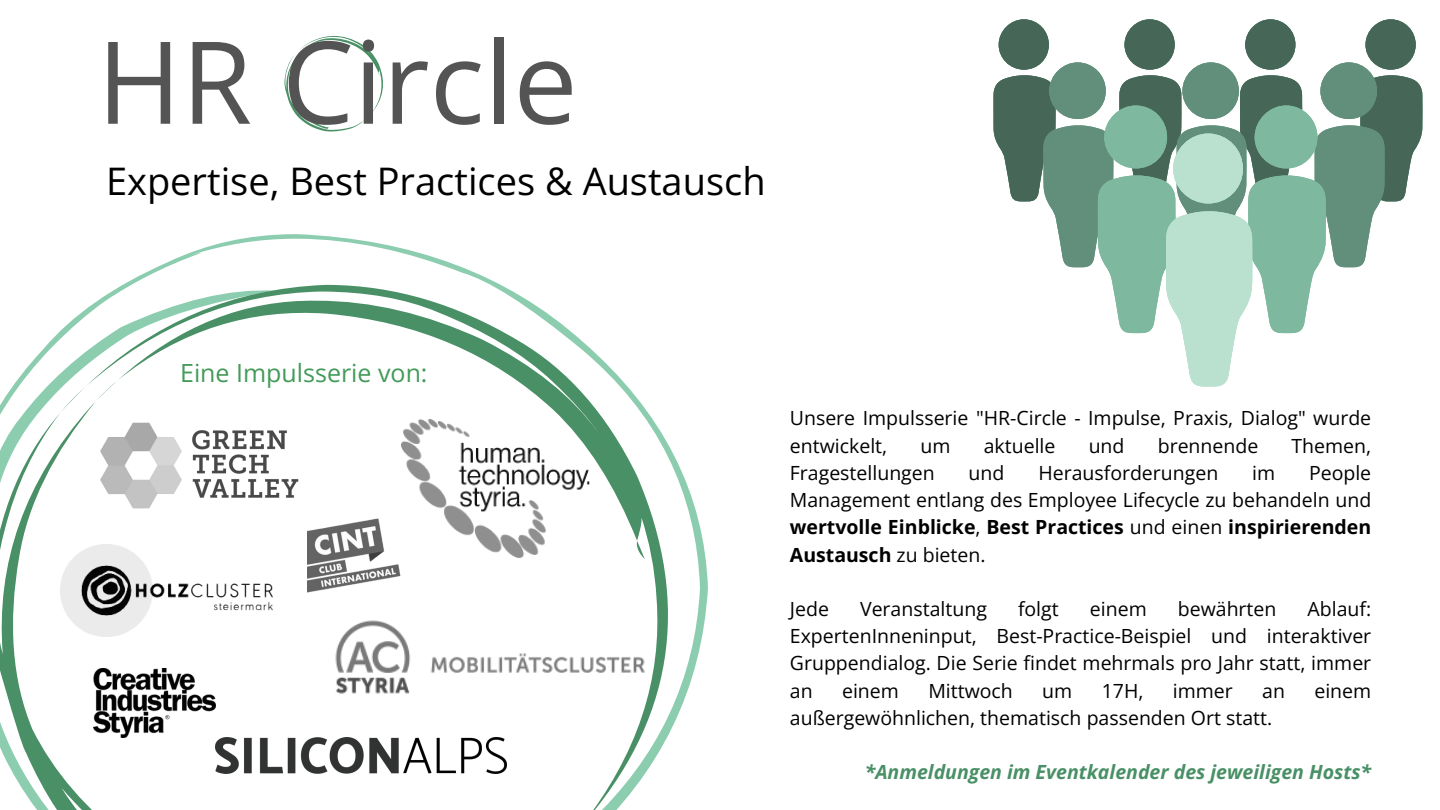
<style>
.page{position:relative;width:1440px;height:810px;background:#fff}
.page>*{position:absolute;margin:0;border:0;box-sizing:border-box;transform-origin:0 0}
.t1{font:114.5px "Open Sans";color:#545454}
.t2{font:38px "Open Sans";color:#000}
.t3{font:25px "Open Sans";color:#439a59}
.t4{font:19.5px/27.2px "Open Sans";color:#000;text-align:justify}
.t5{font:italic 700 19.5px "Open Sans";color:#499066}
.s1{font-weight:700}
</style>
<div class="page">
<svg style="left:123px;top:234px;width:585px;height:443px"></svg>
<svg style="left:0;top:285px;width:692px;height:525px"></svg>
<img style="left:327px;top:603px;width:326px;height:109px">
<img style="left:401px;top:420px;width:189px;height:137px">
<img style="left:215px;top:738px;width:292px;height:35px">
<img style="left:93px;top:387px;width:224px;height:157px">
<svg style="left:994px;top:19px;width:429px;height:367px"></svg>
<div style="left:1173px;top:133px;width:70px;height:71px;background:#bae1cf;border-radius:50%"></div>
<img style="left:93px;top:668px;width:122px;height:70px">
<img style="left:307px;top:519px;width:93px;height:75px">
<svg style="left:284px;top:36px;width:99px;height:96px"></svg>
<img style="left:61px;top:544px;width:211px;height:92px">
<p class="t1" style="left:97px;top:1px;width:482px">HR Circle</p>
<p class="t2" style="left:106px;top:154px;width:661px">Expertise, Best Practices &amp; Austausch</p>
<p class="t3" style="left:180px;top:355px;width:249px">Eine Impulsserie von:</p>
<p class="t4" style="left:790px;top:404px;width:583px">Unsere Impulsserie "HR-Circle - Impulse, Praxis, Dialog" wurde entwickelt,</p>
<p class="t4" style="left:920px;top:432px;width:32px">um</p>
<p class="t4" style="left:984px;top:432px;width:73px">aktuelle</p>
<p class="t4" style="left:1089px;top:432px;width:37px">und</p>
<p class="t4" style="left:1158px;top:432px;width:102px">brennende</p>
<p class="t4" style="left:1292px;top:432px;width:81px">Themen,</p>
<p class="t4" style="left:790px;top:459px;width:146px">Fragestellungen</p>
<p class="t4" style="left:969px;top:459px;width:37px">und</p>
<p class="t4" style="left:1038px;top:459px;width:182px">Herausforderungen</p>
<p class="t4" style="left:1252px;top:459px;width:24px">im</p>
<p class="t4" style="left:790px;top:459px;width:583px;text-indent:519px">People Management entlang des Employee Lifecycle zu behandeln und <span class="s1">wertvolle Einblicke</span>, <span class="s1">Best Practices</span> und einen <span class="s1">inspirierenden Austausch</span> zu bieten.</p>
<p class="t4" style="left:790px;top:595px;width:41px">Jede</p>
<p class="t4" style="left:860px;top:595px;width:128px">Veranstaltung</p>
<p class="t4" style="left:1018px;top:595px;width:42px">folgt</p>
<p class="t4" style="left:1090px;top:595px;width:58px">einem</p>
<p class="t4" style="left:1178px;top:595px;width:100px">bewährten</p>
<p class="t4" style="left:790px;top:595px;width:583px;text-indent:518px">Ablauf:<br>ExpertenInneninput, Best-Practice-Beispiel und interaktiver Gruppendialog. Die Serie findet mehrmals pro Jahr statt, immer an</p>
<p class="t4" style="left:842px;top:676px;width:58px">einem</p>
<p class="t4" style="left:928px;top:676px;width:86px">Mittwoch</p>
<p class="t4" style="left:1042px;top:676px;width:32px">um</p>
<p class="t4" style="left:1102px;top:676px;width:43px">17H,</p>
<p class="t4" style="left:1173px;top:676px;width:61px">immer</p>
<p class="t4" style="left:1262px;top:676px;width:24px">an</p>
<p class="t4" style="left:1314px;top:676px;width:58px">einem</p>
<p class="t4" style="left:790px;top:704px;width:484px">außergewöhnlichen, thematisch passenden Ort statt.</p>
<p class="t5" style="left:865px;top:758px;width:508px">*Anmeldungen im Eventkalender des jeweiligen Hosts*</p>
</div>
